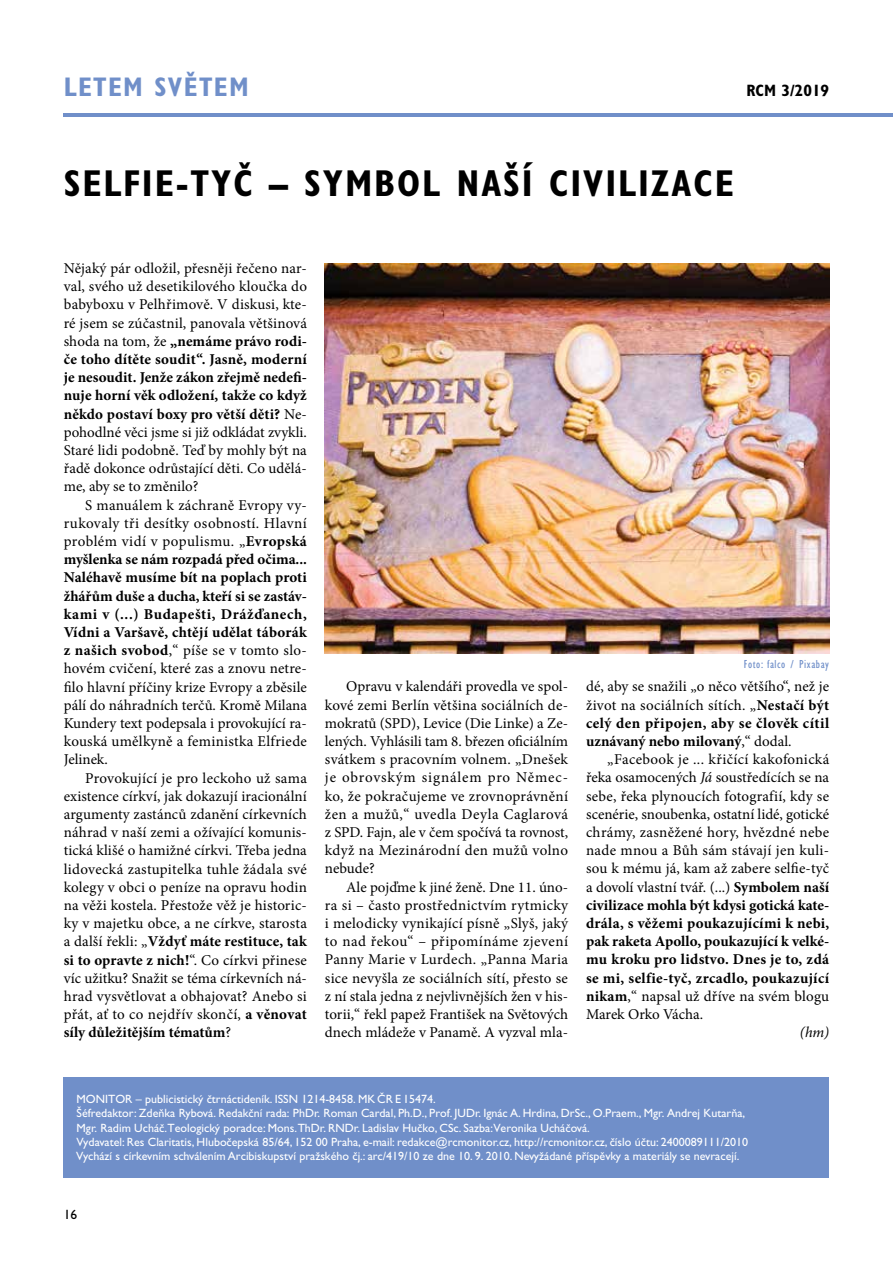
<style>
.page{position:relative;width:893px;height:1263px;background:#fff}
.page>*{position:absolute;margin:0;border:0;box-sizing:border-box;transform-origin:0 0}
.t1{font:700 condensed 37.5px "Gill Sans Std";letter-spacing:.05em;color:#000}
.t2{font:700 condensed 27px "Gill Sans Std";letter-spacing:.05em;color:#708fc9}
.t3{font:700 condensed 16.5px "Gill Sans Std";color:#000}
.t4{font:15px/18.1px "Minion Pro";letter-spacing:.005em;color:#000;text-align:justify}
.t5{font:italic 15px "Minion Pro";color:#000}
.t6{font:13.5px "Gill Sans Std";color:#000}
.t7{font:12px/14.4px "Gill Sans Std";color:#fff}
.t8{font:condensed 12px "Gill Sans Std";letter-spacing:.05em;color:#708fc9}
.s1{font-weight:700}
.s2{font-style:italic}
</style>
<div class="page">
<hr style="left:64px;top:113px;width:829px;height:4px;background:#708fc9">
<div style="left:64px;top:1077px;width:765px;height:101px;background:#708fc9"></div>
<img style="left:325px;top:264px;width:504px;height:389px">
<h2 class="t2" style="left:64px;top:71px;width:186px">LETEM SVĚTEM</h2>
<p class="t3" style="left:746px;top:81px;width:84px">RCM 3/2019</p>
<h1 class="t1" style="left:64px;top:161px;width:306px">SELFI E-TYČ – SYMBOL</h1>
<h1 class="t1" style="left:456px;top:161px;width:167px">NAŠÍ CIVILIZA</h1>
<h1 class="t1" style="left:693px;top:161px;width:42px">CE</h1>
<p class="t4" style="left:64px;top:259px;width:245px">Nějaký pár odložil, přesněji řečeno nar&shy;val, svého už desetikilového kloučka do babyboxu v Pelhřimově. V diskusi, kte&shy;ré jsem se zúčastnil, panovala většinová shoda na tom, že <span class="s1">„nemáme právo rodi&shy;če toho dítěte soudit“. Jasně, moderní je nesoudit. Jenže zákon zřejmě nedefi&shy;nuje horní věk odložení, takže co když někdo postaví boxy pro větší děti?</span> Ne&shy;pohodlné věci jsme si již odkládat zvykli.<br>Staré lidi podobně. Teď by mohly být na řadě dokonce odrůstající děti. Co udělá&shy;me, aby se to změnilo?</p>
<p class="t4" style="left:64px;top:496px;width:245px;text-indent:21px">S manuálem k záchraně Evropy vy&shy;rukovaly tři desítky osobností. Hlavní problém vidí v populismu. „<span class="s1">Evropská myšlenka se nám rozpadá před očima...<br>Naléhavě musíme bít na poplach proti žhářům duše a ducha, kteří si se zastáv&shy;kami v (...) Budapešti, Drážďanech, Vídni a Varšavě, chtějí udělat táborák z našich svobod</span>,“ píše se v tomto slo&shy;hovém cvičení, které zas a znovu netre&shy;filo hlavní příčiny krize Evropy a zběsile pálí do náhradních terčů. Kromě Milana Kundery text podepsala i provokující ra&shy;kouská umělkyně a feministka Elfriede Jelinek.</p>
<p class="t4" style="left:64px;top:769px;width:245px;text-indent:21px">Provokující je pro leckoho už sama existence církví, jak dokazují iracionální argumenty zastánců zdanění církevních náhrad v naší zemi a ožívající komunis&shy;tická klišé o hamižné církvi. Třeba jedna lidovecká zastupitelka tuhle žádala své kolegy v obci o peníze na opravu hodin na věži kostela. Přestože věž je historic&shy;ky v majetku obce, a ne církve, starosta a další řekli: „<span class="s1">Vždyť máte restituce, tak si to opravte z nich!</span>“. Co církvi přinese víc užitku? Snažit se téma církevních ná&shy;hrad vysvětlovat a obhajovat? Anebo si přát, ať to co nejdřív skončí, <span class="s1">a věnovat síly důležitějším tématům</span>?</p>
<p class="t4" style="left:325px;top:678px;width:245px;text-indent:21px">Opravu v kalendáři provedla ve spol&shy;kové zemi Berlín většina sociálních de&shy;mokratů (SPD), Levice (Die Linke) a Ze&shy;lených. Vyhlásili tam 8. březen oficiálním svátkem s pracovním volnem. „Dnešek je obrovským signálem pro Němec&shy;ko, že pokračujeme ve zrovnoprávnění žen a mužů,“ uvedla Deyla Caglarová z SPD. Fajn, ale v čem spočívá ta rovnost, když na Mezinárodní den mužů volno nebude?</p>
<p class="t4" style="left:325px;top:878px;width:245px;text-indent:21px">Ale pojďme k jiné ženě. Dne 11. úno&shy;ra si – často prostřednictvím rytmicky i melodicky vynikající písně „Slyš, jaký to nad řekou“ – připomínáme zjevení Panny Marie v Lurdech. „Panna Maria sice nevyšla ze sociálních sítí, přesto se z ní stala jedna z nejvlivnějších žen v his&shy;torii,“ řekl papež František na Světových dnech mládeže v Panamě. A vyzval mla-</p>
<p class="t8" style="left:744px;top:657px;width:87px">Foto: falco / Pixabay</p>
<p class="t4" style="left:586px;top:678px;width:245px">dé, aby se snažili „o něco většího“, než je život na sociálních sítích. „<span class="s1">Nestačí být celý den připojen, aby se člověk cítil uznávaný nebo milovaný</span>,“ dodal.</p>
<p class="t4" style="left:586px;top:750px;width:245px;text-indent:21px">„Facebook je ... křičící kakofonická řeka osamocených <span class="s2">Já</span> soustředících se na sebe, řeka plynoucích fotografií, kdy se scenérie, snoubenka, ostatní lidé, gotické chrámy, zasněžené hory, hvězdné nebe nade mnou a Bůh sám stávají jen kuli&shy;sou k mému já, kam až zabere selfie-tyč a dovolí vlastní tvář. (...) <span class="s1">Symbolem naší civilizace mohla být kdysi gotická kate&shy;drála, s věžemi poukazujícími k nebi, pak raketa Apollo, poukazující k velké&shy;mu kroku pro lidstvo. Dnes je to, zdá se mi, selfie-tyč, zrcadlo, poukazující nikam</span>,“ napsal už dříve na svém blogu Marek Orko Vácha.</p>
<p class="t5" style="left:800px;top:1022px;width:31px">(hm)</p>
<p class="t7" style="left:76px;top:1092px;width:673px">MONITOR – publicistický čtrnáctideník. ISSN 1214-8458. MK ČR E 15474.<br>Šéfredaktor: Zdeňka Rybová. Redakční rada: PhDr. Roman Cardal, Ph.D., Prof. JUDr. Ignác A. Hrdina, DrSc., O.Praem., Mgr. Andrej Kutarňa, Mgr. Radim Ucháč.Teologický poradce: Mons.ThDr. RNDr. Ladislav Hučko, CSc. Sazba:Veronika Ucháčová.<br>Vydavatel: Res Claritatis, Hlubočepská 85/64, 152 00 Praha, e-mail: redakce@rcmonitor.cz, http://rcmonitor.cz, číslo účtu: 2400089111/2010<br>Vychází s církevním schválením Arcibiskupství pražského čj.: arc/419/10 ze dne 10. 9. 2010. Nevyžádané příspěvky a materiály se nevracejí.</p>
<p class="t6" style="left:64px;top:1207px;width:15px">16</p>
</div>
